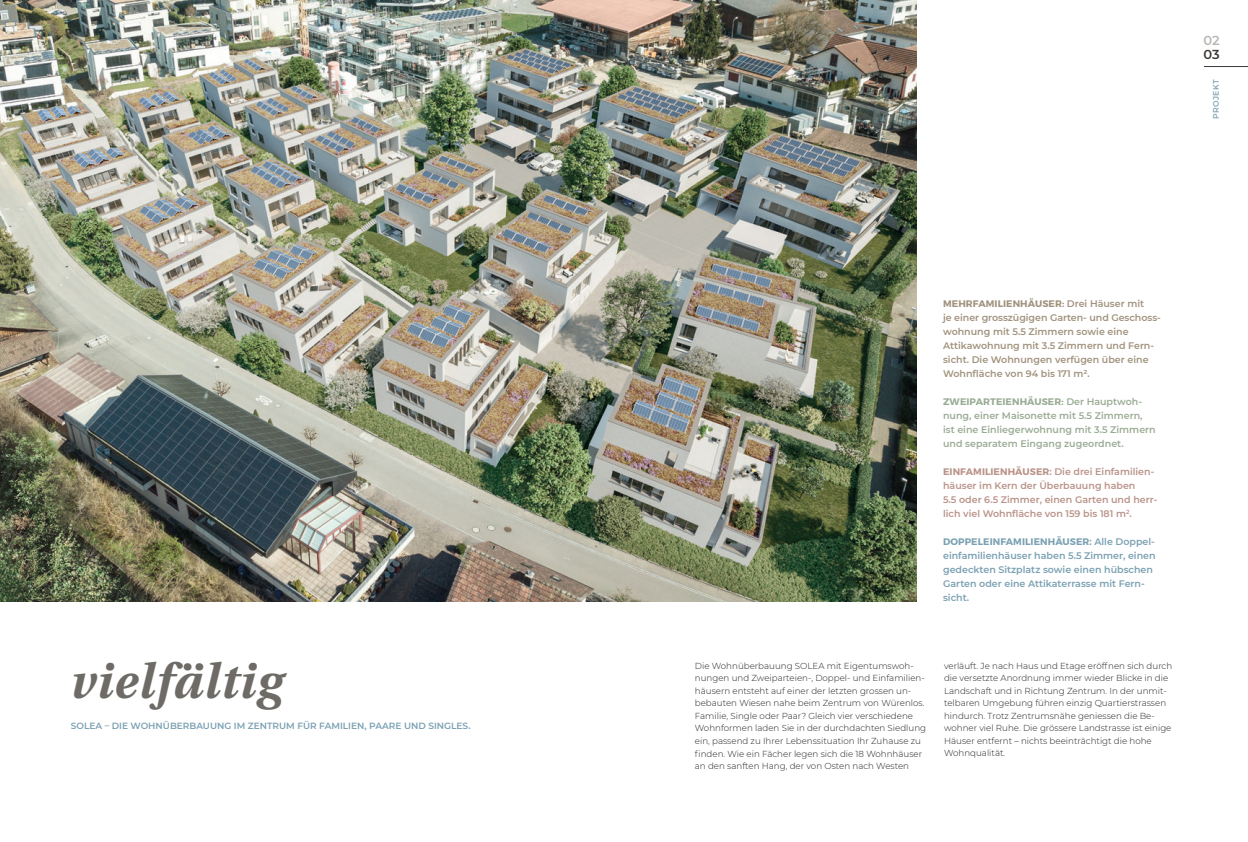
<style>
.page{position:relative;width:1248px;height:842px;background:#fff}
.page>*{position:absolute;margin:0;border:0;box-sizing:border-box;transform-origin:0 0}
.t1{font:italic 700 49px "Utopia";letter-spacing:.02em;color:#6e6b67}
.t2{font:600 13px "Montserrat";color:#b8b7b4}
.t3{font:600 13px "Montserrat";color:#3d3a35}
.t4{font:600 9.5px/14px "Montserrat";color:#a1927d}
.t5{font:600 9.5px/14px "Montserrat";color:#7ba1b3}
.t6{font:600 9.5px/14px "Montserrat";color:#ba9389}
.t7{font:600 9.5px/14px "Montserrat";color:#9aac95}
.t8{font:600 9px "Montserrat";color:#7ba1b3}
.t9{font:300 8.7px/12.5px "Montserrat";color:#231f20}
.t10{font:8px "Montserrat";letter-spacing:.04em;color:#7ba1b3}
.s1{font-weight:700}
</style>
<div class="page">
<hr style="left:1203px;top:66px;width:44px;height:1px;background:#3d3a35">
<img style="left:0;top:0;width:916px;height:601px">
<h2 class="t2" style="left:1203px;top:31px;width:18px">02</h2>
<h2 class="t3" style="left:1203px;top:45px;width:18px">03</h2>
<p class="t10" style="left:1210px;top:119px;width:40px;rotate:-90deg">PROJEKT</p>
<p class="t4" style="left:943px;top:296px;width:219px"><span class="s1">MEHRFAMILIENHÄUSER:</span> Drei Häuser mit<br>je einer grosszügigen Garten- und Geschoss&shy;wohnung mit 5.5 Zimmern sowie eine Attikawohnung mit 3.5 Zimmern und Fern&shy;sicht. Die Wohnungen verfügen über eine Wohnfläche von 94 bis 171 m².</p>
<p class="t7" style="left:943px;top:394px;width:214px"><span class="s1">ZWEIPARTEIENHÄUSER:</span> Der Hauptwoh&shy;nung, einer Maisonette mit 5.5 Zimmern, ist eine Einliegerwohnung mit 3.5 Zimmern und separatem Eingang zugeordnet.</p>
<p class="t6" style="left:943px;top:464px;width:216px"><span class="s1">EINFAMILIENHÄUSER</span>: Die drei Einfamilien&shy;häuser im Kern der Überbauung haben<br>5.5 oder 6.5 Zimmer, einen Garten und herr&shy;lich viel Wohnfläche von 159 bis 181 m<sup>2</sup>.</p>
<p class="t5" style="left:943px;top:534px;width:214px"><span class="s1">DOPPELEINFAMILIENHÄUSER</span>: Alle Doppel&shy;einfamilienhäuser haben 5.5 Zimmer, einen gedeckten Sitzplatz sowie einen hübschen Garten oder eine Attikaterrasse mit Fern&shy;sicht.</p>
<h1 class="t1" style="left:69px;top:653px;width:214px">vielfältig</h1>
<p class="t9" style="left:694px;top:659px;width:233px">Die Wohnüberbauung SOLEA mit Eigentumswoh&shy;nungen und Zweiparteien-, Doppel- und Einfamilien&shy;häusern entsteht auf einer der letzten grossen un&shy;bebauten Wiesen nahe beim Zentrum von Würenlos.<br>Familie, Single oder Paar? Gleich vier verschiedene Wohnformen laden Sie in der durchdachten Siedlung ein, passend zu Ihrer Lebenssituation Ihr Zuhause zu finden. Wie ein Fächer legen sich die 18 Wohnhäuser an den sanften Hang, der von Osten nach Westen</p>
<p class="t9" style="left:943px;top:659px;width:230px">verläuft. Je nach Haus und Etage eröffnen sich durch die versetzte Anordnung immer wieder Blicke in die Landschaft und in Richtung Zentrum. In der unmit&shy;telbaren Umgebung führen einzig Quartierstrassen hindurch. Trotz Zentrumsnähe geniessen die Be&shy;wohner viel Ruhe. Die grössere Landstrasse ist einige Häuser entfernt – nichts beeinträchtigt die hohe Wohnqualität.</p>
<p class="t8" style="left:71px;top:719px;width:401px">SOLEA – DIE WOHNÜBERBAUUNG IM ZENTRUM FÜR FAMILIEN, PAARE UND SINGLES.</p>
</div>
